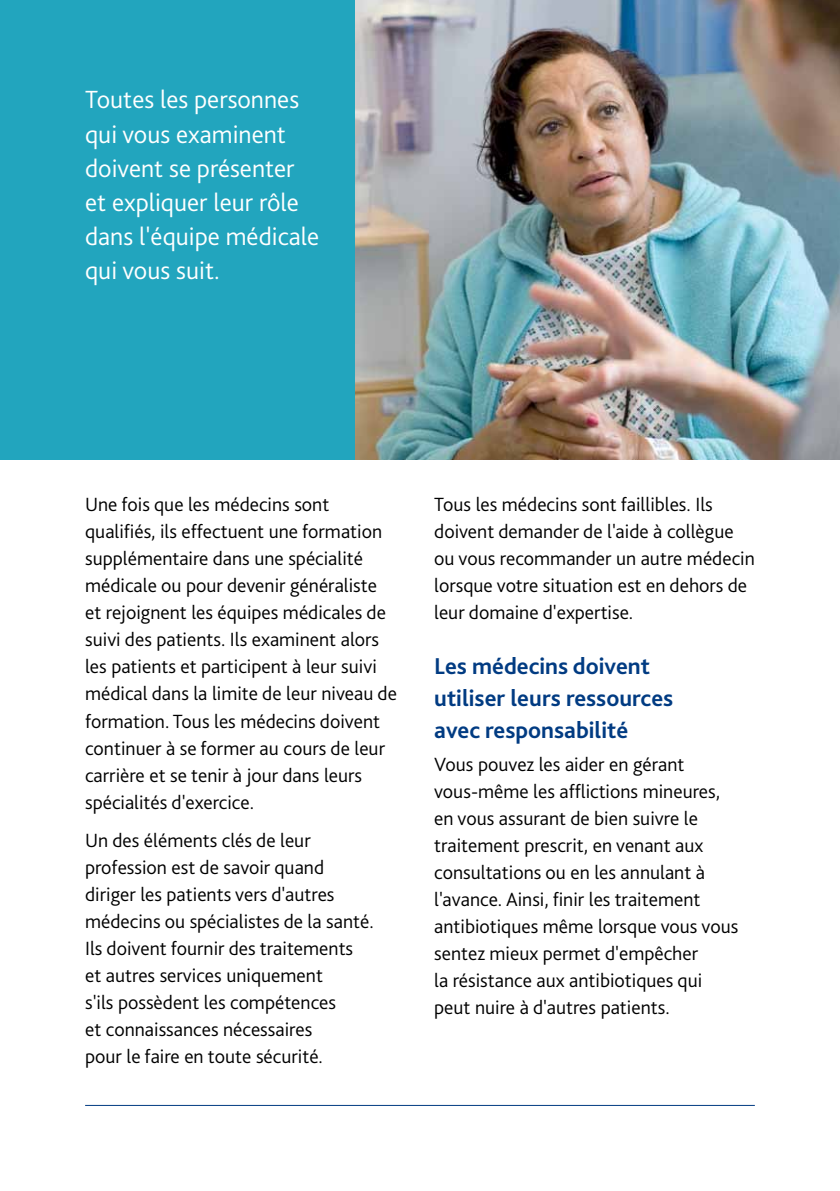
<style>
.page{position:relative;width:840px;height:1191px;background:#fff}
.page>*{position:absolute;margin:0;border:0;box-sizing:border-box;transform-origin:0 0}
.t1{font:300 26px/34px "Bliss 2";color:#fff}
.t2{font:700 24px/32px "Bliss 2";color:#013b82}
.t3{font:300 20px/27px "Bliss 2";color:#000}
</style>
<div class="page">
<hr style="left:85px;top:1105px;width:669px;height:1px;background:#013b82">
<div style="left:0;top:0;width:355px;height:459px;background:#22a5be"></div>
<img style="left:355px;top:0;width:484px;height:459px">
<h1 class="t1" style="left:85px;top:82px;width:235px">Toutes les personnes qui vous examinent doivent se présenter et expliquer leur rôle dans l'équipe médicale qui vous suit.</h1>
<p class="t3" style="left:85px;top:491px;width:313px">Une fois que les médecins sont qualifiés, ils effectuent une formation supplémentaire dans une spécialité médicale ou pour devenir généraliste et rejoignent les équipes médicales de suivi des patients. Ils examinent alors les patients et participent à leur suivi médical dans la limite de leur niveau de formation. Tous les médecins doivent continuer à se former au cours de leur carrière et se tenir à jour dans leurs spécialités d'exercice.</p>
<p class="t3" style="left:85px;top:826px;width:290px">Un des éléments clés de leur profession est de savoir quand diriger les patients vers d'autres médecins ou spécialistes de la santé.<br>Ils doivent fournir des traitements et autres services uniquement<br>s'ils possèdent les compétences<br>et connaissances nécessaires<br>pour le faire en toute sécurité.</p>
<p class="t3" style="left:434px;top:491px;width:322px">Tous les médecins sont faillibles. Ils doivent demander de l'aide à collègue ou vous recommander un autre médecin lorsque votre situation est en dehors de leur domaine d'expertise.</p>
<p class="t2" style="left:434px;top:649px;width:240px">Les médecins doivent utiliser leurs ressources avec responsabilité</p>
<p class="t3" style="left:434px;top:750px;width:305px">Vous pouvez les aider en gérant vous-même les afflictions mineures, en vous assurant de bien suivre le traitement prescrit, en venant aux consultations ou en les annulant à l'avance. Ainsi, finir les traitement antibiotiques même lorsque vous vous sentez mieux permet d'empêcher<br>la résistance aux antibiotiques qui peut nuire à d'autres patients.</p>
</div>
